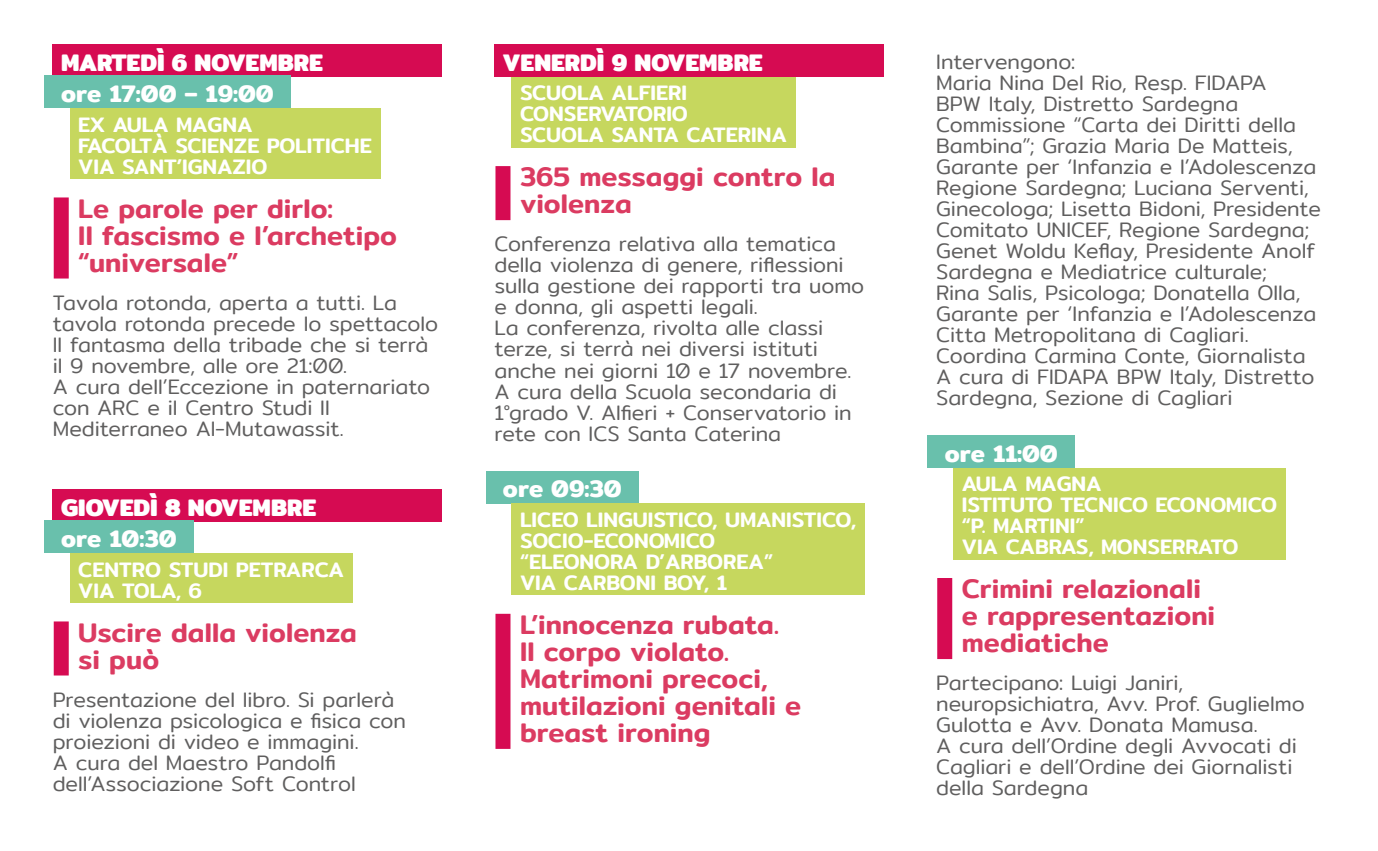
<style>
.page{position:relative;width:1378px;height:851px;background:#fff}
.page>*{position:absolute;margin:0;border:0;box-sizing:border-box;transform-origin:0 0}
.t1{font:500 27px/27px "Mitr";color:#db3b61}
.t2{font:700 24px "Mitr";color:#fff}
.t3{font:600 24px "Mitr";color:#fff}
.t4{font:300 21px/21px "Mitr";letter-spacing:-.005em;color:#5f5e5e}
.t5{font:500 21px/21px "Mitr";color:#fff}
</style>
<div class="page">
<div style="left:53px;top:44px;width:389px;height:33px;background:#d60b52"></div>
<div style="left:44px;top:76px;width:247px;height:32px;background:#69c0ac"></div>
<div style="left:70px;top:108px;width:310px;height:71px;background:#c6d75e"></div>
<div style="left:54px;top:197px;width:15px;height:81px;background:#d60b52"></div>
<div style="left:53px;top:489px;width:389px;height:32px;background:#d60b52"></div>
<div style="left:44px;top:520px;width:150px;height:33px;background:#69c0ac"></div>
<div style="left:70px;top:553px;width:282px;height:50px;background:#c6d75e"></div>
<div style="left:54px;top:621px;width:15px;height:54px;background:#d60b52"></div>
<div style="left:494px;top:44px;width:389px;height:33px;background:#d60b52"></div>
<div style="left:511px;top:77px;width:284px;height:70px;background:#c6d75e"></div>
<div style="left:495px;top:166px;width:15px;height:54px;background:#d60b52"></div>
<div style="left:486px;top:471px;width:153px;height:32px;background:#69c0ac"></div>
<div style="left:511px;top:503px;width:353px;height:92px;background:#c6d75e"></div>
<div style="left:495px;top:613px;width:15px;height:135px;background:#d60b52"></div>
<div style="left:927px;top:435px;width:148px;height:32px;background:#69c0ac"></div>
<div style="left:953px;top:467px;width:332px;height:92px;background:#c6d75e"></div>
<div style="left:937px;top:578px;width:15px;height:81px;background:#d60b52"></div>
<p class="t2" style="left:61px;top:44px;width:263px">MARTEDÌ 6 NOVEMBRE</p>
<p class="t3" style="left:61px;top:76px;width:214px">ore 17:00 – 19:00</p>
<p class="t5" style="left:78px;top:114px;width:295px">EX AULA MAGNA<br>FACOLTÀ SCIENZE POLITICHE<br>VIA SANT’IGNAZIO</p>
<p class="t1" style="left:78px;top:195px;width:320px">Le parole per dirlo:<br>Il fascismo e l’archetipo “universale”</p>
<p class="t4" style="left:53px;top:292px;width:387px">Tavola rotonda, aperta a tutti. La tavola rotonda precede lo spettacolo Il fantasma della tribade che si terrà il 9 novembre, alle ore 21:00.<br>A cura dell’Eccezione in paternariato con ARC e il Centro Studi Il Mediterraneo Al-Mutawassit.</p>
<p class="t2" style="left:61px;top:488px;width:256px">GIOVEDÌ 8 NOVEMBRE</p>
<p class="t3" style="left:61px;top:520px;width:117px">ore 10:30</p>
<p class="t5" style="left:78px;top:558px;width:267px">CENTRO STUDI PETRARCA<br>VIA TOLA, 6</p>
<p class="t1" style="left:78px;top:618px;width:280px">Uscire dalla violenza si può</p>
<p class="t4" style="left:53px;top:688px;width:355px">Presentazione del libro. Si parlerà di violenza psicologica e fisica con proiezioni di video e immagini.<br>A cura del Maestro Pandolfi dell’Associazione Soft Control</p>
<p class="t2" style="left:503px;top:44px;width:261px">VENERDÌ 9 NOVEMBRE</p>
<p class="t5" style="left:520px;top:82px;width:268px">SCUOLA ALFIERI<br>CONSERVATORIO<br>SCUOLA SANTA CATERINA</p>
<p class="t1" style="left:520px;top:163px;width:317px">365 messaggi contro la violenza</p>
<p class="t4" style="left:494px;top:233px;width:371px">Conferenza relativa alla tematica della violenza di genere, riflessioni sulla gestione dei rapporti tra uomo e donna, gli aspetti legali.<br>La conferenza, rivolta alle classi terze, si terrà nei diversi istituti anche nei giorni 10 e 17 novembre.<br>A cura della Scuola secondaria di 1°grado V. Alfieri + Conservatorio in rete con ICS Santa Caterina</p>
<p class="t3" style="left:503px;top:471px;width:120px">ore 09:30</p>
<p class="t5" style="left:520px;top:509px;width:337px">LICEO LINGUISTICO, UMANISTICO,<br>SOCIO-ECONOMICO<br>“ELEONORA D’ARBOREA”<br>VIA CARBONI BOY, 1</p>
<p class="t1" style="left:520px;top:611px;width:283px">L’innocenza rubata.<br>Il corpo violato.<br>Matrimoni precoci, mutilazioni genitali e breast ironing</p>
<p class="t4" style="left:936px;top:51px;width:386px">Intervengono:<br>Maria Nina Del Rio, Resp. FIDAPA<br>BPW Italy, Distretto Sardegna Commissione “Carta dei Diritti della Bambina”; Grazia Maria De Matteis, Garante per ‘Infanzia e l’Adolescenza Regione Sardegna; Luciana Serventi, Ginecologa; Lisetta Bidoni, Presidente Comitato UNICEF, Regione Sardegna; Genet Woldu Keflay, Presidente Anolf Sardegna e Mediatrice culturale;<br>Rina Salis, Psicologa; Donatella Olla, Garante per ‘Infanzia e l’Adolescenza Citta Metropolitana di Cagliari.<br>Coordina Carmina Conte, Giornalista A cura di FIDAPA BPW Italy, Distretto Sardegna, Sezione di Cagliari</p>
<p class="t3" style="left:945px;top:435px;width:114px">ore 11:00</p>
<p class="t5" style="left:962px;top:473px;width:317px">AULA MAGNA<br>ISTITUTO TECNICO ECONOMICO “P. MARTINI”<br>VIA CABRAS, MONSERRATO</p>
<p class="t1" style="left:962px;top:575px;width:255px">Crimini relazionali e rappresentazioni mediatiche</p>
<p class="t4" style="left:936px;top:672px;width:370px">Partecipano: Luigi Janiri, neuropsichiatra, Avv. Prof. Guglielmo<br>Gulotta e Avv. Donata Mamusa.<br>A cura dell’Ordine degli Avvocati di<br>Cagliari e dell’Ordine dei Giornalisti della Sardegna</p>
</div>
